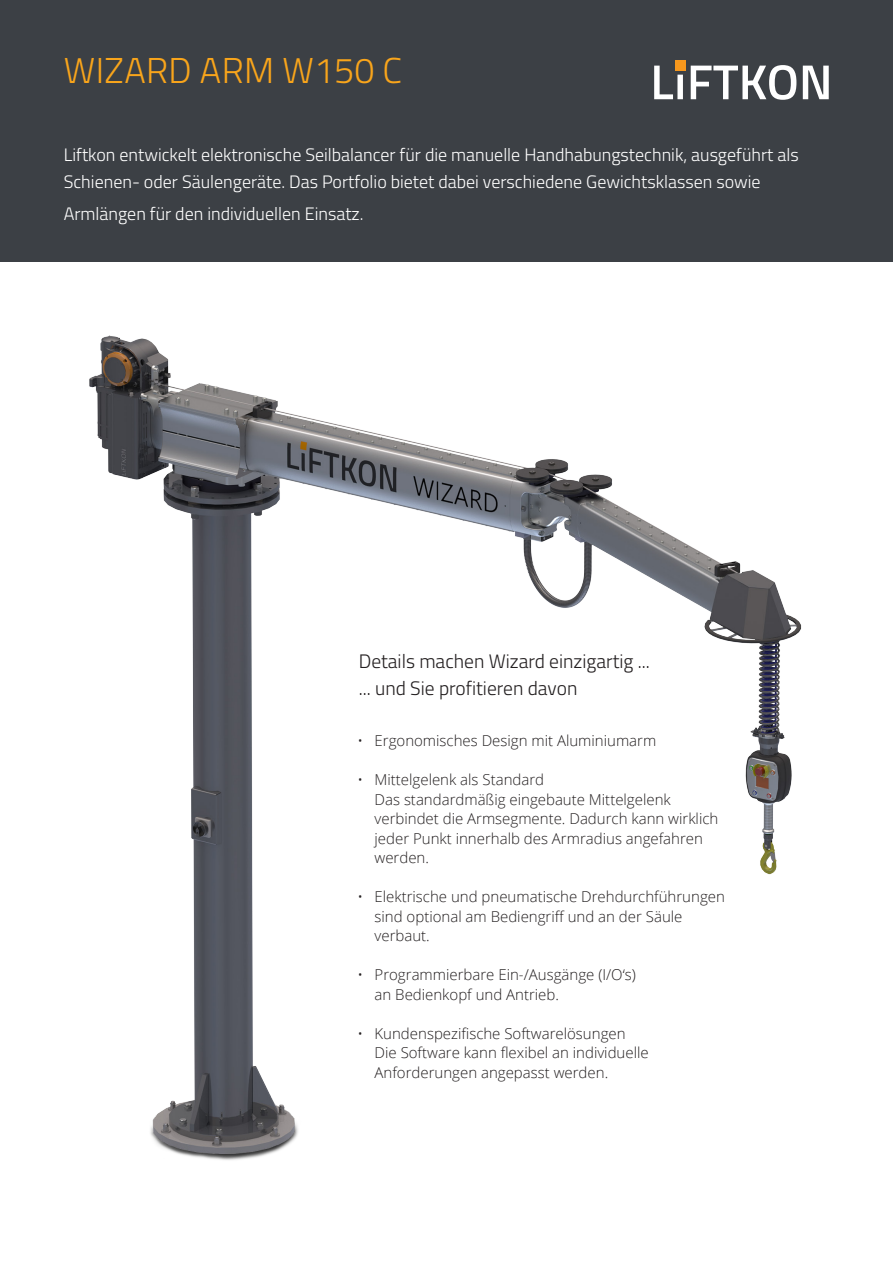
<style>
.page{position:relative;width:893px;height:1263px;background:#fff}
.page>*{position:absolute;margin:0;border:0;box-sizing:border-box;transform-origin:0 0}
.Überschrift_24pt_gel{font:300 36px "Titillium";letter-spacing:.01em;color:#f9a51b}
.Unterüberschrift_13p{font:300 19.5px/27px "Titillium";color:#231f20}
.t1{font:300 18px/27px "Titillium";color:#fff}
.Fließtext_10pt{font:300 15px/19.5px "Open Sans";color:#231f20}
</style>
<div class="page">
<img style="left:89px;top:335px;width:713px;height:825px">
<div style="left:0;top:0;width:893px;height:262px;background:#3c4045"></div>
<svg style="left:654px;top:65px;width:175px;height:35px"></svg>
<div style="left:675px;top:60px;width:10px;height:10px;background:#f7981d"></div>
<p class="Überschrift_24pt_gel" style="left:64px;top:45px;width:340px">WIZARD ARM W150 C</p>
<p class="t1" style="left:64px;top:141px;width:736px">Liftkon entwickelt elektronische Seilbalancer für die manuelle Handhabungstechnik, ausgeführt als<br>Schienen- oder Säulengeräte. Das Portfolio bietet dabei verschiedene Gewichtsklassen sowie</p>
<p class="t1" style="left:64px;top:199px;width:301px">Armlängen für den individuellen Einsatz.</p>
<p class="Unterüberschrift_13p" style="left:359px;top:647px;width:293px">Details machen Wizard einzigartig ... ... und Sie profitieren davon</p>
<p class="Fließtext_10pt" style="left:358px;top:731px;width:300px">• Ergonomisches Design mit Aluminiumarm</p>
<p class="Fließtext_10pt" style="left:358px;top:770px;width:188px">• Mittelgelenk als Standard</p>
<p class="Fließtext_10pt" style="left:375px;top:789px;width:298px">Das standardmäßig eingebaute Mittelgelenk</p>
<p class="Fließtext_10pt" style="left:375px;top:809px;width:345px">verbindet die Armsegmente. Dadurch kann wirklich jeder Punkt innerhalb des Armradius angefahren werden.</p>
<p class="Fließtext_10pt" style="left:358px;top:887px;width:369px">• Elektrische und pneumatische Drehdurchführungen</p>
<p class="Fließtext_10pt" style="left:375px;top:906px;width:309px">sind optional am Bediengriff und an der Säule</p>
<p class="Fließtext_10pt" style="left:375px;top:926px;width:57px">verbaut.</p>
<p class="Fließtext_10pt" style="left:375px;top:965px;width:263px;text-indent:-17px">• Programmierbare Ein-/Ausgänge (I/O‘s) an Bedienkopf und Antrieb.</p>
<p class="Fließtext_10pt" style="left:358px;top:1023px;width:270px">• Kundenspezifische Softwarelösungen</p>
<p class="Fließtext_10pt" style="left:375px;top:1043px;width:276px">Die Software kann flexibel an individuelle</p>
<p class="Fließtext_10pt" style="left:375px;top:1062px;width:235px">Anforderungen angepasst werden.</p>
</div>
